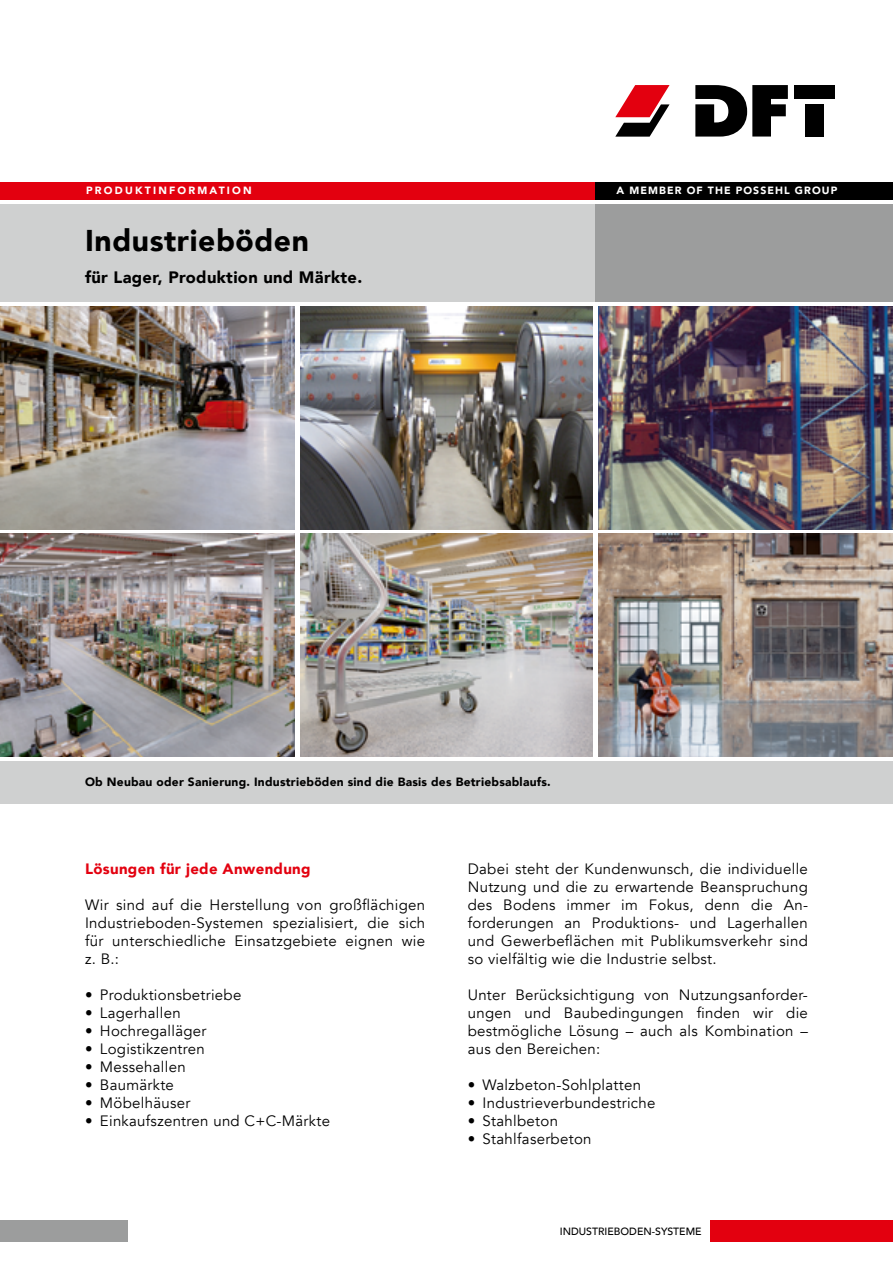
<style>
.page{position:relative;width:893px;height:1263px;background:#fff}
.page>*{position:absolute;margin:0;border:0;box-sizing:border-box;transform-origin:0 0}
.t1{font:900 30px "Avenir";letter-spacing:.02em;color:#000}
.t2{font:900 16.5px "Avenir";letter-spacing:.02em;color:#000}
.t3{font:15px/18px "Avenir";letter-spacing:.02em;color:#000;text-align:justify}
.t4{font:900 15px "Avenir";letter-spacing:.02em;color:#e3000f}
.t5{font:900 12px "Avenir";letter-spacing:.02em;color:#000}
.t6{font:900 10.5px "Avenir";letter-spacing:.1em;color:#fff}
.t7{font:500 10.5px "Avenir";color:#000}
.t8{font:900 10.5px "Avenir";letter-spacing:.21em;color:#fff}
</style>
<div class="page">
<div style="left:710px;top:1220px;width:183px;height:22px;background:#e3000f"></div>
<div style="left:0;top:1220px;width:128px;height:22px;background:#9c9d9d"></div>
<img style="left:0;top:306px;width:893px;height:223px">
<div style="left:0;top:204px;width:595px;height:98px;background:#cfd0d0"></div>
<div style="left:0;top:761px;width:893px;height:43px;background:#cfd0d0"></div>
<div style="left:595px;top:204px;width:298px;height:98px;background:#9c9d9d"></div>
<div style="left:0;top:183px;width:595px;height:17px;background:#e3000f"></div>
<div style="left:595px;top:183px;width:298px;height:17px;background:#000"></div>
<img style="left:0;top:534px;width:893px;height:223px">
<hr style="left:296px;top:306px;width:4px;height:451px;background:#fff">
<svg style="left:615px;top:85px;width:54px;height:52px"></svg>
<div style="left:794px;top:85px;width:41px;height:14px;background:#000"></div>
<div style="left:806px;top:104px;width:18px;height:33px;background:#000"></div>
<svg style="left:695px;top:85px;width:93px;height:52px"></svg>
<hr style="left:593px;top:306px;width:4px;height:451px;background:#fff">
<p class="t8" style="left:86px;top:182px;width:167px">PRODUKTINFORMATION</p>
<p class="t6" style="left:617px;top:182px;width:222px">A MEMBER OF THE POSSEHL GROUP</p>
<h1 class="t1" style="left:85px;top:215px;width:225px">Industrieböden</h1>
<p class="t2" style="left:85px;top:263px;width:279px">für Lager, Produktion und Märkte.</p>
<p class="t5" style="left:85px;top:772px;width:467px">Ob Neubau oder Sanierung. Industrieböden sind die Basis des Betriebsablaufs.</p>
<p class="t4" style="left:85px;top:856px;width:227px">Lösungen für jede Anwendung</p>
<p class="t3" style="left:85px;top:896px;width:342px">Wir sind auf die Herstellung von großflächigen Industrieboden-Systemen spezialisiert, die sich für unterschiedliche Einsatzgebiete eignen wie z. B.:</p>
<p class="t3" style="left:85px;top:986px;width:158px">• Produktionsbetriebe</p>
<p class="t3" style="left:85px;top:1004px;width:97px">• Lagerhallen</p>
<p class="t3" style="left:85px;top:1022px;width:123px">• Hochregalläger</p>
<p class="t3" style="left:85px;top:1040px;width:121px">• Logistikzentren</p>
<p class="t3" style="left:85px;top:1058px;width:102px">• Messehallen</p>
<p class="t3" style="left:85px;top:1076px;width:90px">• Baumärkte</p>
<p class="t3" style="left:85px;top:1094px;width:107px">• Möbelhäuser</p>
<p class="t3" style="left:85px;top:1112px;width:246px">• Einkaufszentren und C+C-Märkte</p>
<p class="t3" style="left:468px;top:860px;width:342px">Dabei steht der Kundenwunsch, die individuelle Nutzung und die zu erwartende Beanspruchung des Bodens immer im Fokus, denn die An&shy;forderungen an Produktions- und Lagerhallen und Gewerbeflächen mit Publikumsverkehr sind so vielfältig wie die Industrie selbst.</p>
<p class="t3" style="left:468px;top:986px;width:342px">Unter Berücksichtigung von Nutzungsanforder&shy;ungen und Baubedingungen finden wir die bestmögliche Lösung – auch als Kombination – aus den Bereichen:</p>
<p class="t3" style="left:468px;top:1076px;width:175px">• Walzbeton-Sohlplatten</p>
<p class="t3" style="left:468px;top:1094px;width:189px">• Industrieverbundestriche</p>
<p class="t3" style="left:468px;top:1112px;width:92px">• Stahlbeton</p>
<p class="t3" style="left:468px;top:1130px;width:125px">• Stahlfaserbeton</p>
<p class="t7" style="left:560px;top:1222px;width:143px">INDUSTRIEBODEN-SYSTEME</p>
</div>
